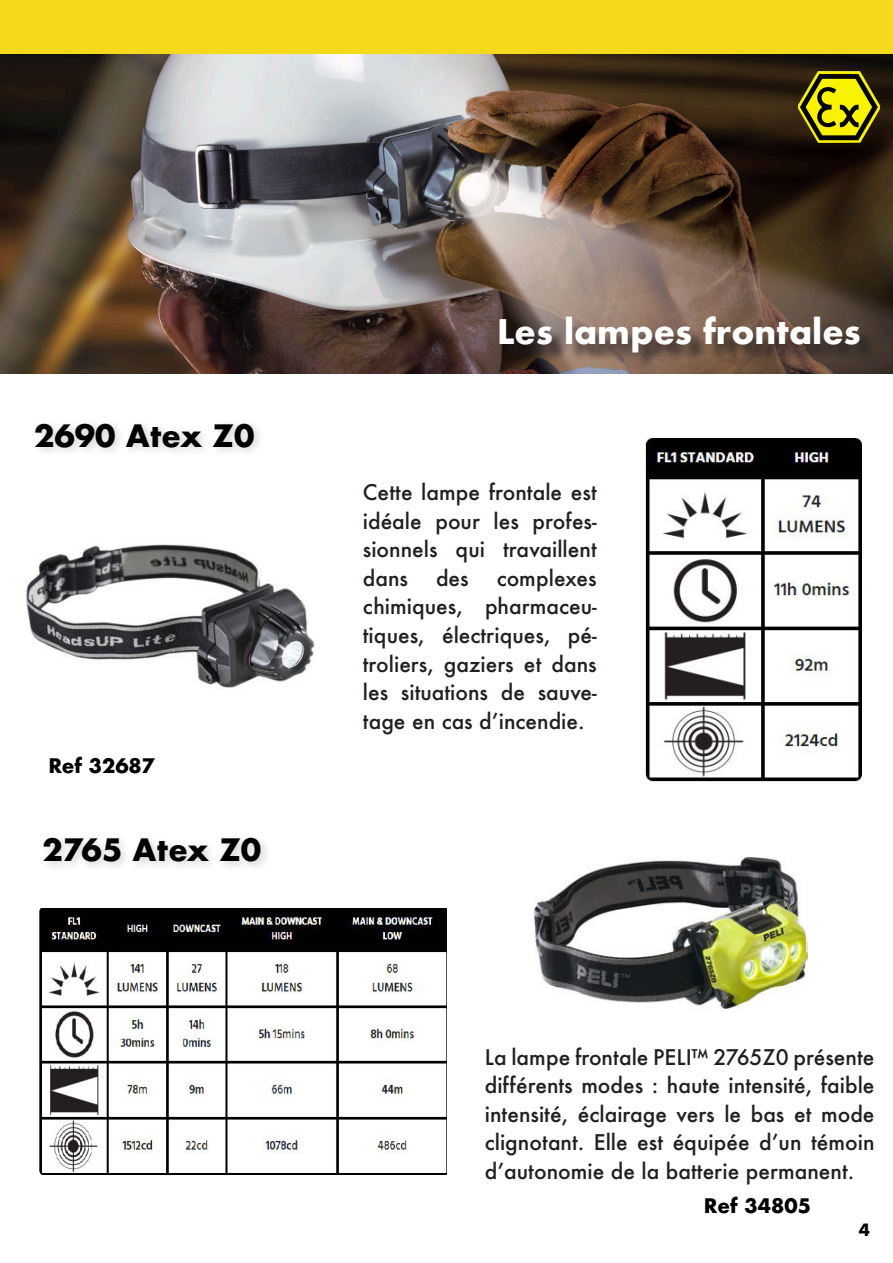
<style>
.page{position:relative;width:893px;height:1263px;background:#fff}
.page>*{position:absolute;margin:0;border:0;box-sizing:border-box;transform-origin:0 0}
.t1{font:700 33px "Futura";color:#fff}
.t2{font:700 30px "Futura";color:#000}
.t3{font:500 21px/28.5px "Futura";color:#231f20;text-align:justify}
.t4{font:700 19.5px "Futura";color:#000}
.t5{font:700 16.5px "Futura";color:#000}
</style>
<div class="page">
<div style="left:0;top:0;width:893px;height:54px;background:#f4d91d"></div>
<div style="left:39px;top:832px;width:233px;height:40px;background:#231f20;opacity:.19"></div>
<img style="left:39px;top:908px;width:408px;height:267px">
<img style="left:535px;top:857px;width:273px;height:151px">
<div style="left:31px;top:418px;width:234px;height:40px;background:#231f20;opacity:.19"></div>
<img style="left:645px;top:438px;width:216px;height:343px">
<img style="left:27px;top:544px;width:288px;height:144px">
<img style="left:0;top:54px;width:893px;height:320px">
<div style="left:502px;top:319px;width:376px;height:52px;background:#231f20;opacity:.75"></div>
<img style="left:799px;top:71px;width:80px;height:71px">
<p class="t2" style="left:34px;top:414px;width:222px">2690 Atex Z0</p>
<p class="t4" style="left:48px;top:751px;width:108px">Ref 32687</p>
<p class="t2" style="left:43px;top:828px;width:220px">2765 Atex Z0</p>
<p class="t1" style="left:497px;top:308px;width:365px">Les lampes frontales</p>
<p class="t3" style="left:363px;top:478px;width:235px">Cette lampe frontale est idéale pour les profes&shy;sionnels qui travaillent dans</p>
<p class="t3" style="left:363px;top:564px;width:235px;text-indent:134px">complexes chimiques, pharmaceu&shy;tiques, électriques, pé&shy;troliers, gaziers et dans les situations de sauve&shy;tage en cas d’incendie.</p>
<p class="t3" style="left:436px;top:564px;width:34px">des</p>
<p class="t3" style="left:485px;top:1042px;width:391px">La lampe frontale PELI™ 2765Z0 présente différents modes : haute intensité, faible intensité, éclairage vers le bas et mode clignotant. Elle est équipée d’un témoin d’autonomie de la batterie permanent.</p>
<p class="t4" style="left:704px;top:1192px;width:109px">Ref 34805</p>
<p class="t5" style="left:859px;top:1218px;width:13px">4</p>
</div>
